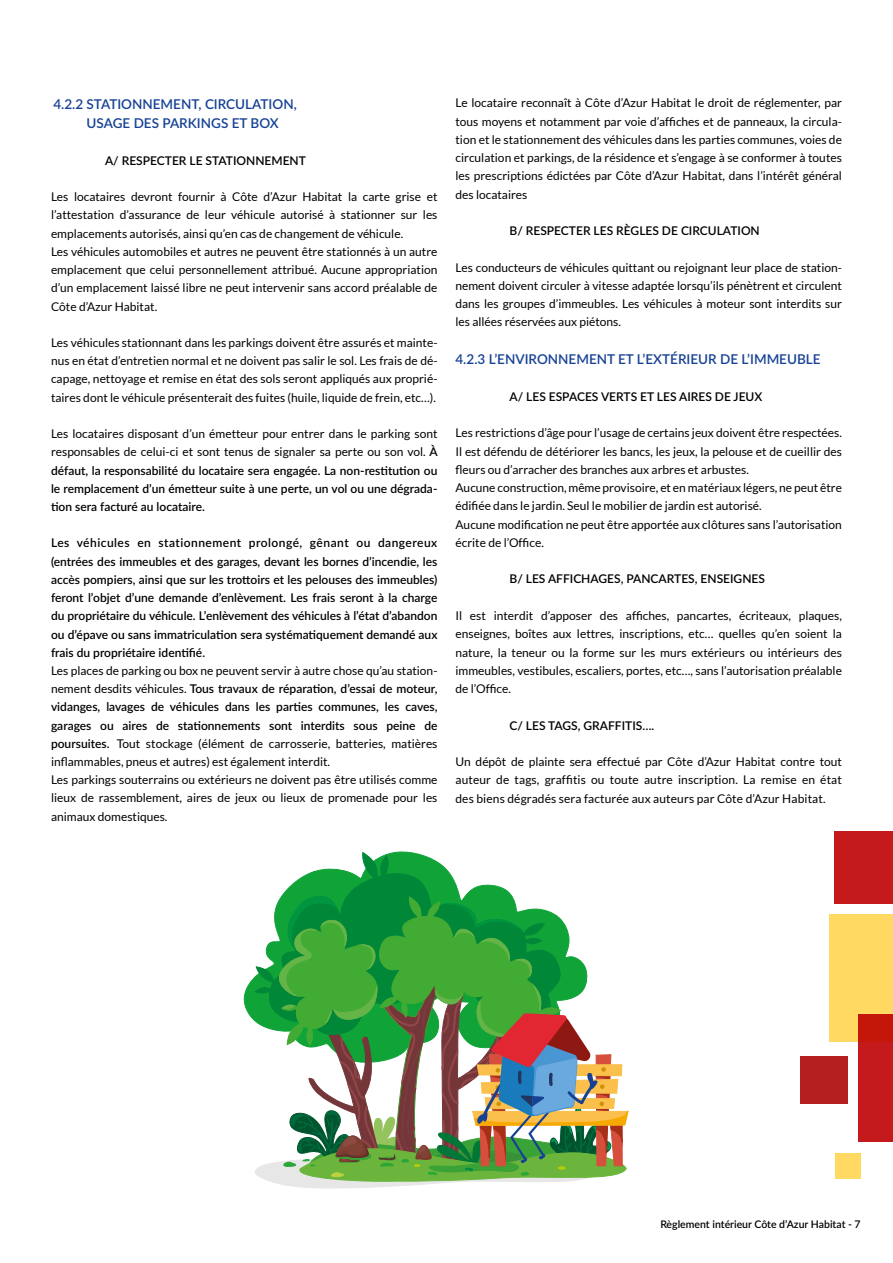
<style>
.page{position:relative;width:893px;height:1263px;background:#fff}
.page>*{position:absolute;margin:0;border:0;box-sizing:border-box;transform-origin:0 0}
.t1{font:600 13.5px/19.6px "Lato";color:#164194}
.t2{font:12px/18.3px "Lato";color:#000;text-align:justify}
.t3{font:600 12px/18.1px "Lato";color:#000;text-align:justify}
.t4{font:600 10.5px "Lato";color:#000}
.s1{font-weight:400}
.s2{font-weight:600}
</style>
<div class="page">
<svg style="left:244px;top:851px;width:165px;height:170px"></svg>
<svg style="left:255px;top:852px;width:257px;height:43px"></svg>
<svg style="left:254px;top:895px;width:374px;height:294px"></svg>
<div style="left:800px;top:1056px;width:47px;height:47px;background:#b51f1f"></div>
<div style="left:859px;top:1014px;width:34px;height:128px;background:#c51a1b"></div>
<div style="left:836px;top:1153px;width:25px;height:25px;background:#ffd962"></div>
<div style="left:829px;top:915px;width:64px;height:127px;background:#ffd962"></div>
<div style="left:834px;top:831px;width:59px;height:73px;background:#c51a1b"></div>
<p class="t1" style="left:87px;top:93px;width:212px;text-indent:-33px">4.2.2 STATIONNEMENT, CIRCULATION,<br>USAGE DES PARKINGS ET BOX</p>
<p class="t3" style="left:105px;top:151px;width:202px">A/ RESPECTER LE STATIONNEMENT</p>
<p class="t2" style="left:51px;top:188px;width:388px;text-align:left">Les locataires devront fournir à Côte d’Azur Habitat la carte grise et l’attestation d’assurance de leur véhicule autorisé à stationner sur les emplacements autorisés, ainsi qu’en cas de changement de véhicule.<br>Les véhicules automobiles et autres ne peuvent être stationnés à un autre emplacement que celui personnellement attribué. Aucune appropriation d’un emplacement laissé libre ne peut intervenir sans accord préalable de Côte d’Azur Habitat.</p>
<p class="t2" style="left:51px;top:333px;width:388px">Les véhicules stationnant dans les parkings doivent être assurés et mainte&shy;nus en état d’entretien normal et ne doivent pas salir le sol. Les frais de dé&shy;capage, nettoyage et remise en état des sols seront appliqués aux proprié&shy;taires dont le véhicule présenterait des fuites (huile, liquide de frein, etc…).</p>
<p class="t3" style="left:51px;top:424px;width:388px"><span class="s1">Les locataires disposant d’un émetteur pour entrer dans le parking sont responsables de celui-ci et sont tenus de signaler sa perte ou son vol.</span> À défaut, la responsabilité du locataire sera engagée. La non-restitution ou le remplacement d’un émetteur suite à une perte, un vol ou une dégrada&shy;tion sera facturé au locataire.</p>
<p class="t3" style="left:51px;top:533px;width:388px">Les véhicules en stationnement prolongé, gênant ou dangereux (entrées des immeubles et des garages, devant les bornes d’incendie, les accès pompiers, ainsi que sur les trottoirs et les pelouses des immeubles) feront l’objet d’une demande d’enlèvement. Les frais seront à la charge du propriétaire du véhicule. L’enlèvement des véhicules à l’état d’abandon ou d’épave ou sans immatriculation sera systématiquement demandé aux frais du propriétaire identifié.</p>
<p class="t2" style="left:51px;top:661px;width:388px;text-align:left">Les places de parking ou box ne peuvent servir à autre chose qu’au station&shy;nement desdits véhicules. <span class="s2">Tous travaux de réparation, d’essai de moteur, vidanges, lavages de véhicules dans les parties communes, les caves, garages ou aires de stationnements sont interdits sous peine de poursuites.</span> Tout stockage (élément de carrosserie, batteries, matières inflammables, pneus et autres) est également interdit.<br>Les parkings souterrains ou extérieurs ne doivent pas être utilisés comme lieux de rassemblement, aires de jeux ou lieux de promenade pour les animaux domestiques.</p>
<p class="t2" style="left:455px;top:94px;width:388px">Le locataire reconnaît à Côte d’Azur Habitat le droit de réglementer, par tous moyens et notamment par voie d’affiches et de panneaux, la circula&shy;tion et le stationnement des véhicules dans les parties communes, voies de circulation et parkings, de la résidence et s’engage à se conformer à toutes les prescriptions édictées par Côte d’Azur Habitat, dans l’intérêt général des locataires</p>
<p class="t3" style="left:509px;top:221px;width:252px">B/ RESPECTER LES RÈGLES DE CIRCULATION</p>
<p class="t2" style="left:455px;top:258px;width:388px">Les conducteurs de véhicules quittant ou rejoignant leur place de station&shy;nement doivent circuler à vitesse adaptée lorsqu’ils pénètrent et circulent dans les groupes d’immeubles. Les véhicules à moteur sont interdits sur les allées réservées aux piétons.</p>
<p class="t1" style="left:455px;top:349px;width:367px">4.2.3 L’ENVIRONNEMENT ET L’EXTÉRIEUR DE L’IMMEUBLE</p>
<p class="t3" style="left:509px;top:387px;width:254px">A/ LES ESPACES VERTS ET LES AIRES DE JEUX</p>
<p class="t2" style="left:455px;top:424px;width:388px;text-align:left">Les restrictions d’âge pour l’usage de certains jeux doivent être respectées.<br>Il est défendu de détériorer les bancs, les jeux, la pelouse et de cueillir des fleurs ou d’arracher des branches aux arbres et arbustes.<br>Aucune construction, même provisoire, et en matériaux légers, ne peut être édifiée dans le jardin. Seul le mobilier de jardin est autorisé.<br>Aucune modification ne peut être apportée aux clôtures sans l’autorisation écrite de l’Office.</p>
<p class="t3" style="left:509px;top:569px;width:257px">B/ LES AFFICHAGES, PANCARTES, ENSEIGNES</p>
<p class="t2" style="left:455px;top:606px;width:388px">Il est interdit d’apposer des affiches, pancartes, écriteaux, plaques, enseignes, boîtes aux lettres, inscriptions, etc… quelles qu’en soient la nature, la teneur ou la forme sur les murs extérieurs ou intérieurs des immeubles, vestibules, escaliers, portes, etc…, sans l’autorisation préalable de l’Office.</p>
<p class="t3" style="left:509px;top:715px;width:146px">C/ LES TAGS, GRAFFITIS….</p>
<p class="t2" style="left:455px;top:752px;width:388px">Un dépôt de plainte sera effectué par Côte d’Azur Habitat contre tout auteur de tags, graffitis ou toute autre inscription. La remise en état des biens dégradés sera facturée aux auteurs par Côte d’Azur Habitat.</p>
<p class="t4" style="left:660px;top:1216px;width:202px">Règlement intérieur Côte d’Azur Habitat - 7</p>
</div>
